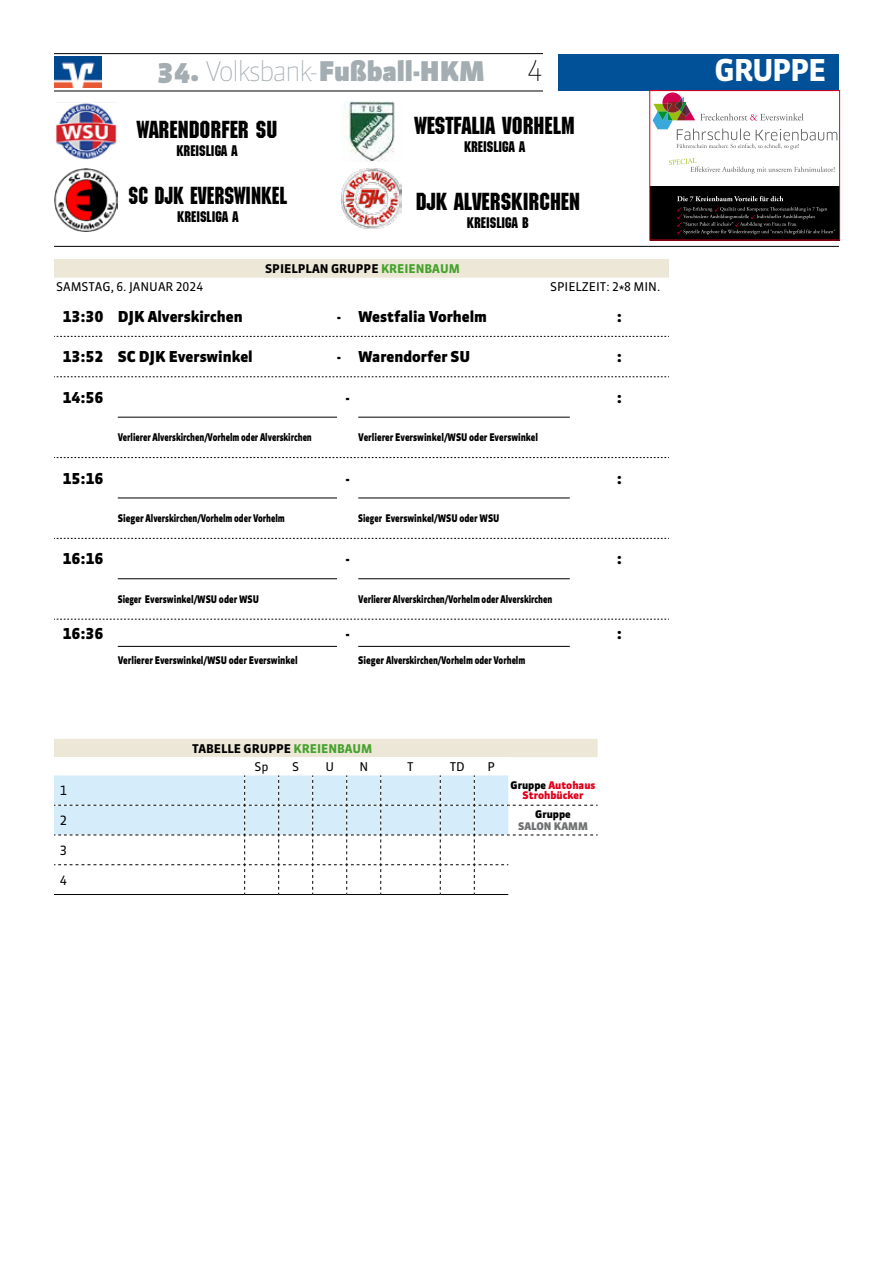
<style>
.page{position:relative;width:893px;height:1263px;background:#fff}
.page>*{position:absolute;margin:0;border:0;box-sizing:border-box;transform-origin:0 0}
.t1{font:30px "Sanuk Bold SC";letter-spacing:-.05em;color:#fff}
.t2{font:100 28.5px "Sanuk TF";color:#000}
.t3{font:900 27px "Sanuk";color:#a3adb2}
.t4{font:24px "Machine";color:#000;scale:.95 1}
.t5{font:24px "Machine";color:#000;scale:.88 1}
.t6{font:900 15px "Sanuk TF";color:#000}
.t7{font:15px "Machine";color:#000;scale:.95 1}
.t8{font:12.75px "Sanuk TF";color:#000}
.t9{font:700 12px/18.3px "Sanuk TF";color:#000}
.t10{font:12px "Sanuk TF";color:#000}
.t11{font:900 10.5px "Sanuk TF";color:#000;scale:.78 1}
.t12{font:900 10.5px "Sanuk TF";color:#000;scale:.83 1}
.t13{font:900 10.5px "Sanuk TF";color:#000;scale:.85 1}
.t14{font:900 10.5px/10.5px "Sanuk TF";color:#e2001a;text-align:center}
.t15{font:900 10.5px "Sanuk TF";color:#707172}
.t16{font:900 10.5px "Sanuk TF";color:#000}
.s1{font-weight:100}
.s2{color:#44a12b}
.s3{font-weight:400}
.s4{color:#000}
</style>
<div class="page">
<hr style="left:54px;top:246px;width:785px;height:1px;background:#000">
<svg style="left:54px;top:739px;width:544px;height:156px"></svg>
<hr style="left:71px;top:894px;width:174px;height:1px;background:#000">
<hr style="left:245px;top:894px;width:34px;height:1px;background:#000">
<hr style="left:279px;top:894px;width:34px;height:1px;background:#000">
<hr style="left:313px;top:894px;width:34px;height:1px;background:#000">
<hr style="left:347px;top:894px;width:34px;height:1px;background:#000">
<hr style="left:381px;top:894px;width:59px;height:1px;background:#000">
<hr style="left:440px;top:894px;width:34px;height:1px;background:#000">
<hr style="left:474px;top:894px;width:34px;height:1px;background:#000">
<div style="left:54px;top:259px;width:615px;height:19px;background:#ece7d7"></div>
<hr style="left:118px;top:417px;width:219px;height:1px;background:#000">
<hr style="left:358px;top:417px;width:212px;height:1px;background:#000">
<hr style="left:118px;top:498px;width:219px;height:1px;background:#000">
<hr style="left:358px;top:498px;width:212px;height:1px;background:#000">
<hr style="left:118px;top:578px;width:219px;height:1px;background:#000">
<hr style="left:358px;top:578px;width:212px;height:1px;background:#000">
<hr style="left:118px;top:646px;width:219px;height:1px;background:#000">
<hr style="left:358px;top:646px;width:212px;height:1px;background:#000">
<svg style="left:54px;top:336px;width:615px;height:1px"></svg>
<svg style="left:54px;top:376px;width:615px;height:1px"></svg>
<svg style="left:54px;top:457px;width:615px;height:1px"></svg>
<svg style="left:54px;top:538px;width:615px;height:1px"></svg>
<svg style="left:54px;top:619px;width:615px;height:1px"></svg>
<div style="left:559px;top:54px;width:280px;height:36px;background:#005198"></div>
<svg style="left:54px;top:56px;width:48px;height:32px"></svg>
<img style="left:55px;top:56px;width:46px;height:31px">
<hr style="left:54px;top:53px;width:489px;height:1px;background:#000">
<hr style="left:54px;top:91px;width:489px;height:1px;background:#000">
<div style="left:650px;top:186px;width:190px;height:54px;background:#000"></div>
<svg style="left:677px;top:196px;width:158px;height:38px"></svg>
<svg style="left:653px;top:92px;width:184px;height:58px"></svg>
<svg style="left:669px;top:158px;width:166px;height:16px"></svg>
<div style="left:649px;top:90px;width:191px;height:150px;border:1px solid #e2001a"></div>
<img style="left:342px;top:102px;width:53px;height:60px">
<img style="left:56px;top:102px;width:61px;height:58px">
<img style="left:55px;top:169px;width:63px;height:62px">
<img style="left:341px;top:169px;width:60px;height:60px">
<h3 class="t3" style="left:157px;top:55px;width:329px">34. <span class="s1">Volksbank-</span>Fußball-HKM</h3>
<h2 class="t2" style="left:527px;top:54px;width:17px">4</h2>
<h1 class="t1" style="left:715px;top:53px;width:113px">GRUPPE</h1>
<h3 class="t4" style="left:137px;top:116px;width:150px">WARENDORFER SU</h3>
<h3 class="t7" style="left:176px;top:142px;width:66px">KREISLIGA A</h3>
<h3 class="t5" style="left:129px;top:181px;width:181px">SC DJK EVERSWINKEL</h3>
<h3 class="t7" style="left:177px;top:208px;width:66px">KREISLIGA A</h3>
<h3 class="t4" style="left:414px;top:112px;width:170px">WESTFALIA VORHELM</h3>
<h3 class="t7" style="left:464px;top:138px;width:66px">KREISLIGA A</h3>
<h3 class="t4" style="left:416px;top:187px;width:174px">DJK ALVERSKIRCHEN</h3>
<h3 class="t7" style="left:467px;top:214px;width:67px">KREISLIGA B</h3>
<p class="t9" style="left:265px;top:260px;width:196px">SPIELPLAN GRUPPE <span class="s2">KREIENBAUM</span></p>
<p class="t10" style="left:56px;top:280px;width:149px">SAMSTAG, 6. JANUAR 2024</p>
<p class="t10" style="left:550px;top:280px;width:112px">SPIELZEIT: 2*8 MIN.</p>
<h3 class="t6" style="left:63px;top:307px;width:182px">13:30 DJK Alverskirchen</h3>
<h3 class="t6" style="left:337px;top:307px;width:151px">- Westfalia Vorhelm</h3>
<h3 class="t6" style="left:617px;top:307px;width:6px">:</h3>
<h3 class="t6" style="left:63px;top:348px;width:192px">13:52 SC DJK Everswinkel</h3>
<h3 class="t6" style="left:337px;top:348px;width:135px">- Warendorfer SU</h3>
<h3 class="t6" style="left:617px;top:348px;width:6px">:</h3>
<h3 class="t6" style="left:63px;top:388px;width:43px">14:56</h3>
<h3 class="t6" style="left:346px;top:388px;width:5px">-</h3>
<h3 class="t6" style="left:617px;top:388px;width:6px">:</h3>
<p class="t11" style="left:118px;top:431px;width:250px">Verlierer Alverskirchen/Vorhelm oder Alverskirchen</p>
<p class="t12" style="left:358px;top:431px;width:218px">Verlierer Everswinkel/WSU oder Everswinkel</p>
<h3 class="t6" style="left:63px;top:469px;width:43px">15:16</h3>
<h3 class="t6" style="left:346px;top:469px;width:5px">-</h3>
<h3 class="t6" style="left:617px;top:469px;width:6px">:</h3>
<p class="t13" style="left:118px;top:512px;width:198px">Sieger Alverskirchen/Vorhelm oder Vorhelm</p>
<p class="t11" style="left:358px;top:512px;width:183px">Sieger Everswinkel/WSU oder WSU</p>
<h3 class="t6" style="left:63px;top:550px;width:43px">16:16</h3>
<h3 class="t6" style="left:346px;top:550px;width:5px">-</h3>
<h3 class="t6" style="left:617px;top:550px;width:6px">:</h3>
<p class="t11" style="left:118px;top:593px;width:183px">Sieger Everswinkel/WSU oder WSU</p>
<p class="t11" style="left:358px;top:593px;width:250px">Verlierer Alverskirchen/Vorhelm oder Alverskirchen</p>
<h3 class="t6" style="left:63px;top:624px;width:43px">16:36</h3>
<h3 class="t6" style="left:346px;top:624px;width:5px">-</h3>
<h3 class="t6" style="left:617px;top:624px;width:6px">:</h3>
<p class="t12" style="left:118px;top:654px;width:218px">Verlierer Everswinkel/WSU oder Everswinkel</p>
<p class="t13" style="left:358px;top:654px;width:198px">Sieger Alverskirchen/Vorhelm oder Vorhelm</p>
<p class="t9" style="left:255px;top:739px;width:119px;text-indent:-63px">TABELLE GRUPPE <span class="s2">KREIENBAUM<br></span><span class="s3">Sp</span></p>
<p class="t10" style="left:292px;top:759px;width:8px">S</p>
<p class="t10" style="left:325px;top:759px;width:10px">U</p>
<p class="t10" style="left:359px;top:759px;width:10px">N</p>
<p class="t10" style="left:407px;top:759px;width:8px">T</p>
<p class="t10" style="left:450px;top:759px;width:17px">TD</p>
<p class="t10" style="left:488px;top:759px;width:9px">P</p>
<p class="t8" style="left:60px;top:783px;width:9px">1</p>
<p class="t14" style="left:510px;top:780px;width:86px"><span class="s4">Gruppe</span> Autohaus<br>Strohbücker</p>
<p class="t8" style="left:60px;top:813px;width:9px">2</p>
<p class="t16" style="left:535px;top:808px;width:37px">Gruppe</p>
<p class="t15" style="left:518px;top:820px;width:71px">SALON KAMM</p>
<p class="t8" style="left:60px;top:842px;width:9px">3</p>
<p class="t8" style="left:60px;top:872px;width:9px">4</p>
</div>
